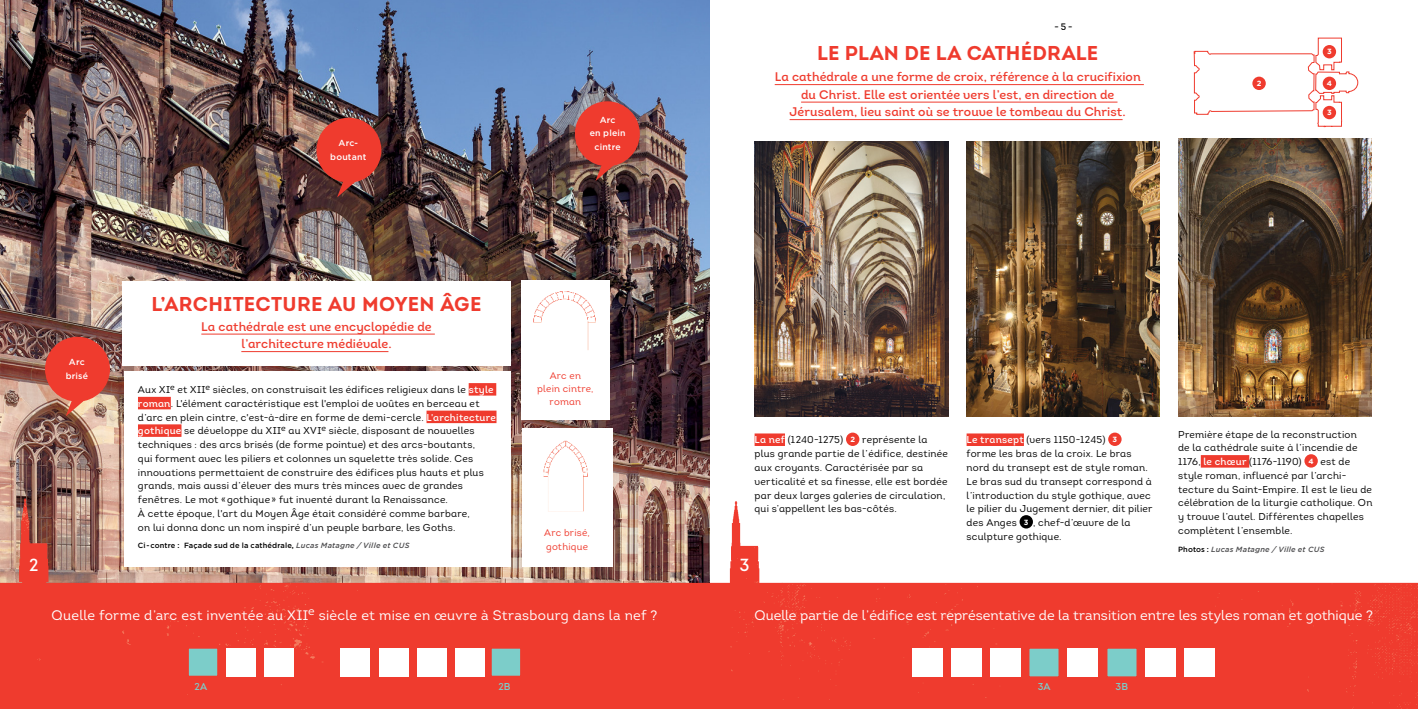
<style>
.page{position:relative;width:1418px;height:709px;background:#fff}
.page>*{position:absolute;margin:0;border:0;box-sizing:border-box;transform-origin:0 0}
.t1{font:20px "Intro Bold Caps";letter-spacing:.01em;color:#ef3b2e}
.t2{font:17.5px "Intro Regular Alt";color:#fff}
.t3{font:13.75px "Intro";letter-spacing:.005em;color:#fff}
.t4{font:12.5px/17.5px "Intro Regular Alt";letter-spacing:.005em;color:#ef3b2e;text-align:center}
.t5{font:10px/13.8px "Intro Book Alt";letter-spacing:.025em;color:#000}
.t6{font:10px "Intro Regular Alt";letter-spacing:.01em;color:#7ccdc9}
.t7{font:9.75px/13.4px "Intro Book Alt";letter-spacing:.025em;color:#ef3b2e;text-align:center}
.t8{font:9.38px "Intro Regular Alt";color:#000}
.t9{font:500 8.75px/13.8px "Gotham";letter-spacing:.02em;color:#fff;text-align:center}
.t10{font:500 7.5px "Gotham";letter-spacing:.015em;color:#000}
.t11{font:italic 500 7.5px "Gotham";letter-spacing:.03em;color:#4d4d4f}
.t12{font:700 7.5px "Gotham";color:#fff}
.s1{font-family:"Intro Regular Alt";color:#fff}
.s2{font-style:italic;color:#4d4d4f}
.s3{font-family:"Gotham";font-weight:700;font-size:7.5px;color:#fff}
.s4{font-style:normal;color:#000}
</style>
<div class="page">
<img style="left:0;top:0;width:709px;height:498px">
<img style="left:0;top:498px;width:1417px;height:211px">
<img style="left:754px;top:142px;width:194px;height:274px">
<img style="left:966px;top:141px;width:193px;height:275px">
<img style="left:1178px;top:139px;width:193px;height:277px">
<div style="left:911px;top:648px;width:31px;height:29px;background:#fff"></div>
<div style="left:950px;top:648px;width:31px;height:29px;background:#fff"></div>
<div style="left:989px;top:648px;width:31px;height:29px;background:#fff"></div>
<div style="left:1028px;top:647px;width:31px;height:30px;background:#7ccdc9;border:1px solid #ef3b2e"></div>
<div style="left:1067px;top:648px;width:31px;height:29px;background:#fff"></div>
<div style="left:1106px;top:647px;width:31px;height:30px;background:#7ccdc9;border:1px solid #ef3b2e"></div>
<div style="left:1145px;top:648px;width:31px;height:29px;background:#fff"></div>
<div style="left:1184px;top:648px;width:31px;height:29px;background:#fff"></div>
<div style="left:187px;top:647px;width:32px;height:30px;background:#7ccdc9;border:1px solid #ef3b2e"></div>
<div style="left:226px;top:648px;width:30px;height:28px;background:#fff"></div>
<div style="left:264px;top:648px;width:30px;height:28px;background:#fff"></div>
<div style="left:340px;top:648px;width:30px;height:28px;background:#fff"></div>
<div style="left:379px;top:648px;width:29px;height:28px;background:#fff"></div>
<div style="left:417px;top:648px;width:29px;height:28px;background:#fff"></div>
<div style="left:455px;top:648px;width:29px;height:28px;background:#fff"></div>
<div style="left:490px;top:647px;width:31px;height:30px;background:#7ccdc9;border:1px solid #ef3b2e"></div>
<div style="left:122px;top:281px;width:388px;height:85px;background:#fff"></div>
<hr style="left:201px;top:334px;width:234px;height:1px;background:#ef3b2e">
<hr style="left:241px;top:351px;width:147px;height:1px;background:#ef3b2e">
<div style="left:521px;top:280px;width:88px;height:97px;background:#fff"></div>
<img style="left:533px;top:291px;width:63px;height:59px">
<div style="left:521px;top:357px;width:88px;height:63px;background:#fff"></div>
<div style="left:522px;top:427px;width:90px;height:97px;background:#fff"></div>
<img style="left:543px;top:440px;width:45px;height:72px">
<div style="left:522px;top:515px;width:90px;height:52px;background:#fff"></div>
<div style="left:575px;top:101px;width:65px;height:65px;background:#ef3b2e;border-radius:50%"></div>
<svg style="left:595px;top:159px;width:32px;height:22px"></svg>
<div style="left:45px;top:337px;width:65px;height:64px;background:#ef3b2e;border-radius:50%"></div>
<svg style="left:66px;top:395px;width:31px;height:21px"></svg>
<div style="left:316px;top:118px;width:65px;height:65px;background:#ef3b2e;border-radius:50%"></div>
<svg style="left:337px;top:175px;width:32px;height:22px"></svg>
<hr style="left:774px;top:84px;width:369px;height:1px;background:#ef3b2e">
<hr style="left:801px;top:102px;width:316px;height:1px;background:#ef3b2e">
<hr style="left:789px;top:119px;width:333px;height:1px;background:#ef3b2e">
<div style="left:124px;top:371px;width:386px;height:196px;background:#fff"></div>
<div style="left:468px;top:383px;width:28px;height:12px;background:#ef3b2e"></div>
<div style="left:138px;top:397px;width:33px;height:12px;background:#ef3b2e"></div>
<div style="left:426px;top:410px;width:70px;height:13px;background:#ef3b2e"></div>
<div style="left:138px;top:424px;width:43px;height:13px;background:#ef3b2e"></div>
<div style="left:754px;top:433px;width:31px;height:13px;background:#ef3b2e"></div>
<div style="left:846px;top:432px;width:13px;height:14px;background:#ef3b2e;border-radius:50%"></div>
<div style="left:966px;top:433px;width:57px;height:13px;background:#ef3b2e"></div>
<div style="left:1108px;top:432px;width:13px;height:14px;background:#ef3b2e;border-radius:50%"></div>
<div style="left:1019px;top:515px;width:13px;height:13px;background:#000;border-radius:50%"></div>
<div style="left:1200px;top:455px;width:49px;height:12px;background:#ef3b2e"></div>
<div style="left:1304px;top:454px;width:13px;height:13px;background:#ef3b2e;border-radius:50%"></div>
<svg style="left:1193px;top:38px;width:165px;height:140px"></svg>
<p class="t9" style="left:330px;top:136px;width:37px">Arc&shy;boutant</p>
<p class="t9" style="left:589px;top:112px;width:37px">Arc<br>en plein cintre</p>
<p class="t9" style="left:66px;top:355px;width:24px">Arc brisé</p>
<h1 class="t1" style="left:151px;top:291px;width:331px">L’ARCHITECTURE AU MOYEN ÂGE</h1>
<p class="t4" style="left:201px;top:317px;width:232px">La cathédrale est une encyclopédie de l’architecture médiévale.</p>
<p class="t5" style="left:138px;top:383px;width:359px">Aux XI<sup>e</sup> et XII<sup>e</sup> siècles, on construisait les édifices religieux dans le <span class="s1">style roman</span>. L'élément caractéristique est l'emploi de voûtes en berceau et d’arc en plein cintre, c'est-à-dire en forme de demi-cercle. <span class="s1">L'architecture gothique</span> se développe du XII<sup>e</sup> au XVI<sup>e</sup> siècle, disposant de nouvelles techniques : des arcs brisés (de forme pointue) et des arcs-boutants,<br>qui forment avec les piliers et colonnes un squelette très solide. Ces innovations permettaient de construire des édifices plus hauts et plus grands, mais aussi d’élever des murs très minces avec de grandes fenêtres. Le mot « gothique » fut inventé durant la Renaissance.<br>À cette époque, l'art du Moyen Âge était considéré comme barbare,<br>on lui donna donc un nom inspiré d’un peuple barbare, les Goths.</p>
<p class="t10" style="left:138px;top:540px;width:273px">Ci - contre : Façade sud de la cathédrale, <span class="s2">Lucas Matagne / Ville et CUS</span></p>
<p class="t7" style="left:537px;top:368px;width:58px">Arc en plein cintre, roman</p>
<p class="t7" style="left:544px;top:526px;width:47px;text-align:left">Arc brisé, gothique</p>
<p class="t8" style="left:1054px;top:21px;width:20px">- 5 -</p>
<h1 class="t1" style="left:817px;top:40px;width:282px">LE PLAN DE LA CATHÉDRALE</h1>
<p class="t4" style="left:774px;top:68px;width:367px">La cathédrale a une forme de croix, référence à la crucifixion du Christ. Elle est orientée vers l’est, en direction de<br>Jérusalem, lieu saint où se trouve le tombeau du Christ.</p>
<p class="t12" style="left:1326px;top:47px;width:6px">3</p>
<p class="t12" style="left:1256px;top:78px;width:6px">2</p>
<p class="t12" style="left:1326px;top:78px;width:7px">4</p>
<p class="t12" style="left:1326px;top:108px;width:6px">3</p>
<p class="t5" style="left:754px;top:433px;width:195px"><span class="s1">La nef</span> (1240-1275) <span class="s3">2</span> représente la plus grande partie de l’édifice, destinée aux croyants. Caractérisée par sa verticalité et sa finesse, elle est bordée par deux larges galeries de circulation, qui s’appellent les bas-côtés.</p>
<p class="t5" style="left:966px;top:433px;width:187px"><span class="s1">Le transept</span> (vers 1150-1245) <span class="s3">3<br></span>forme les bras de la croix. Le bras nord du transept est de style roman.<br>Le bras sud du transept correspond à l’introduction du style gothique, avec le pilier du Jugement dernier, dit pilier des Anges <span class="s3">3</span> , chef-d’œuvre de la sculpture gothique.</p>
<p class="t5" style="left:1178px;top:427px;width:196px">Première étape de la reconstruction<br>de la cathédrale suite à l’incendie de 1176, <span class="s1">le chœur</span> (1176-1190) <span class="s3">4</span> est de style roman, influencé par l’archi&shy;tecture du Saint-Empire. Il est le lieu de célébration de la liturgie catholique. On y trouve l’autel. Différentes chapelles complètent l’ensemble.</p>
<p class="t11" style="left:1178px;top:544px;width:148px"><span class="s4">Photos :</span> Lucas Matagne / Ville et CUS</p>
<h2 class="t2" style="left:29px;top:554px;width:11px">2</h2>
<h2 class="t2" style="left:739px;top:554px;width:12px">3</h2>
<h3 class="t3" style="left:52px;top:606px;width:607px">Quelle forme d’arc est inventée au XII<sup>e</sup> siècle et mise en œuvre à Strasbourg dans la nef ?</h3>
<h3 class="t3" style="left:754px;top:606px;width:620px">Quelle partie de l’édifice est représentative de la transition entre les styles roman et gothique ?</h3>
<p class="t6" style="left:194px;top:680px;width:14px">2A</p>
<p class="t6" style="left:498px;top:680px;width:14px">2B</p>
<p class="t6" style="left:1037px;top:680px;width:14px">3A</p>
<p class="t6" style="left:1115px;top:680px;width:14px">3B</p>
</div>
